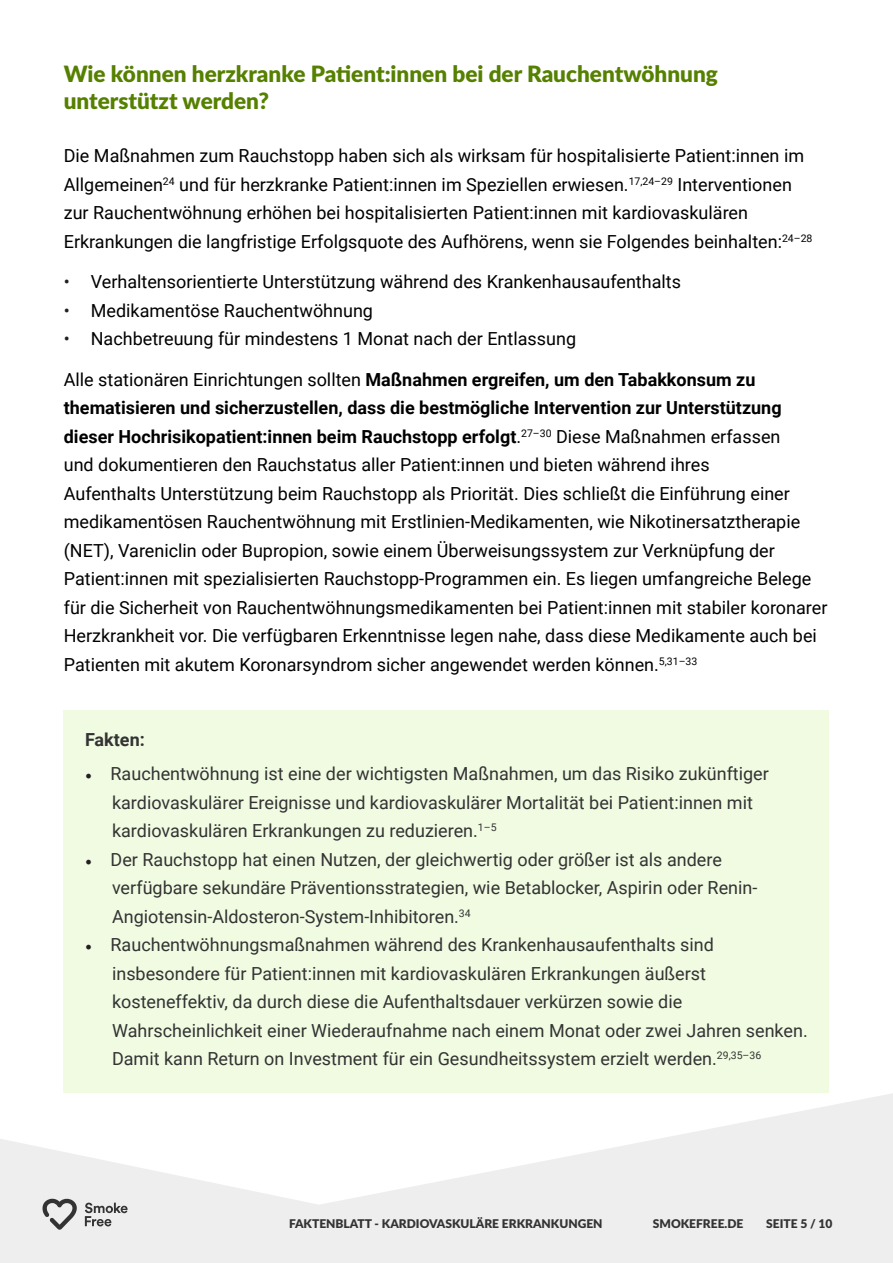
<style>
.page{position:relative;width:893px;height:1263px;background:#fff}
.page>*{position:absolute;margin:0;border:0;box-sizing:border-box;transform-origin:0 0}
.t1{font:900 22.5px/27px "Lato";color:#558000}
.t2{font:18px/28.5px "Roboto";color:#000}
.t3{font:18px/28.5px "Roboto";color:#333}
.t4{font:700 18px "Roboto";color:#333}
.t5{font:900 12px "Lato";color:#323332}
.t6{font:900 12px "Lato";color:#333}
.s1{color:#231f20}
.s2{font-weight:700}
.s3{font-family:"Minion Pro";color:#231f20}
</style>
<div class="page">
<svg style="left:0;top:1091px;width:893px;height:172px;fill:#eee"></svg>
<svg style="left:43px;top:1198px;width:85px;height:32px;background:#bebebe"></svg>
<div style="left:64px;top:710px;width:765px;height:383px;background:#f0fbe2"></div>
<p class="t1" style="left:64px;top:59px;width:656px">Wie können herzkranke Patient:innen bei der Rauchentwöhnung unterstützt werden?</p>
<p class="t2" style="left:64px;top:141px;width:750px">Die Maßnahmen zum Rauchstopp haben sich als wirksam für hospitalisierte Patient:innen im Allgemeinen<sup>24</sup> und für herzkranke Patient:innen im Speziellen erwiesen.<sup>17,24–29</sup> Interventionen zur Rauchentwöhnung erhöhen bei hospitalisierten Patient:innen mit kardiovaskulären Erkrankungen die langfristige Erfolgsquote des Aufhörens, wenn sie Folgendes beinhalten:<sup>24–28</sup></p>
<p class="t2" style="left:64px;top:267px;width:619px"><span class="s1">•</span> Verhaltensorientierte Unterstützung während des Krankenhausaufenthalts</p>
<p class="t2" style="left:64px;top:296px;width:311px"><span class="s1">•</span> Medikamentöse Rauchentwöhnung</p>
<p class="t2" style="left:64px;top:324px;width:514px"><span class="s1">•</span> Nachbetreuung für mindestens 1 Monat nach der Entlassung</p>
<p class="t2" style="left:64px;top:365px;width:765px">Alle stationären Einrichtungen sollten <span class="s2">Maßnahmen ergreifen, um den Tabakkonsum zu thematisieren und sicherzustellen, dass die bestmögliche Intervention zur Unterstützung dieser Hochrisikopatient:innen beim Rauchstopp erfolgt</span>.<sup>27–30</sup> Diese Maßnahmen erfassen<br>und dokumentieren den Rauchstatus aller Patient:innen und bieten während ihres<br>Aufenthalts Unterstützung beim Rauchstopp als Priorität. Dies schließt die Einführung einer medikamentösen Rauchentwöhnung mit Erstlinien-Medikamenten, wie Nikotinersatztherapie (NET), Vareniclin oder Bupropion, sowie einem Überweisungssystem zur Verknüpfung der Patient:innen mit spezialisierten Rauchstopp-Programmen ein. Es liegen umfangreiche Belege für die Sicherheit von Rauchentwöhnungsmedikamenten bei Patient:innen mit stabiler koronarer Herzkrankheit vor. Die verfügbaren Erkenntnisse legen nahe, dass diese Medikamente auch bei Patienten mit akutem Koronarsyndrom sicher angewendet werden können.<sup>5,31–33</sup></p>
<p class="t4" style="left:85px;top:727px;width:61px">Fakten:</p>
<p class="t3" style="left:112px;top:759px;width:658px;text-indent:-27px"><span class="s3">•</span> Rauchentwöhnung ist eine der wichtigsten Maßnahmen, um das Risiko zukünftiger kardiovaskulärer Ereignisse und kardiovaskulärer Mortalität bei Patient:innen mit kardiovaskulären Erkrankungen zu reduzieren.<sup>1–5</sup></p>
<p class="t3" style="left:112px;top:844px;width:647px;text-indent:-27px"><span class="s3">•</span> Der Rauchstopp hat einen Nutzen, der gleichwertig oder größer ist als andere verfügbare sekundäre Präventionsstrategien, wie Betablocker, Aspirin oder Renin-<br>Angiotensin-Aldosteron-System-Inhibitoren.<sup>34</sup></p>
<p class="t3" style="left:112px;top:930px;width:697px;text-indent:-27px"><span class="s3">•</span> Rauchentwöhnungsmaßnahmen während des Krankenhausaufenthalts sind insbesondere für Patient:innen mit kardiovaskulären Erkrankungen äußerst kosteneffektiv, da durch diese die Aufenthaltsdauer verkürzen sowie die Wahrscheinlichkeit einer Wiederaufnahme nach einem Monat oder zwei Jahren senken.<br>Damit kann Return on Investment für ein Gesundheitssystem erzielt werden.<sup>29,35–36</sup></p>
<p class="t5" style="left:289px;top:1215px;width:315px">FAKTENBLATT - KARDIOVASKULÄRE ERKRANKUNGEN</p>
<p class="t6" style="left:653px;top:1215px;width:92px">SMOKEFREE.DE</p>
<p class="t6" style="left:766px;top:1215px;width:68px">SEITE 5 / 10</p>
</div>
